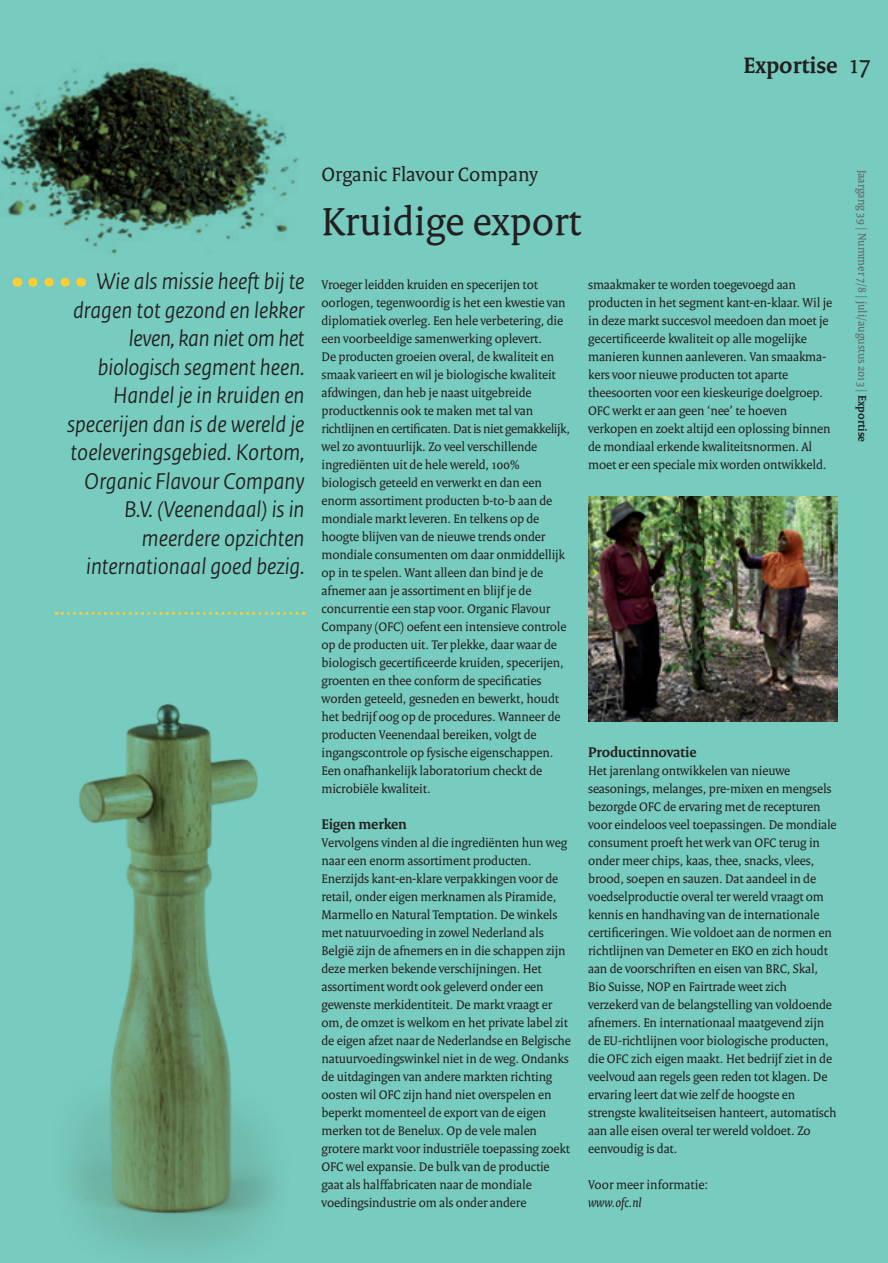
<style>
.page{position:relative;width:888px;height:1263px;background:#78cbbf}
.page>*{position:absolute;margin:0;border:0;box-sizing:border-box;transform-origin:0 0}
.t1{font:42px "Rijksoverheid Serif";color:#231f20}
.t2{font:italic 24px/28.5px "Rijksoverheid Sans Heading";letter-spacing:.005em;color:#231f20;text-align:right}
.t3{font:700 24px "Rijksoverheid Serif";color:#231f20}
.t4{font:21px "Rijksoverheid Serif";color:#231f20}
.t5{font:700 15px "Rijksoverheid Serif";letter-spacing:-.01em;color:#231f20}
.t6{font:13.5px/18px "Rijksoverheid Serif";letter-spacing:-.01em;color:#231f20}
.t7{font:italic 13.5px "Rijksoverheid Serif";color:#231f20}
.t8{font:12px "Rijksoverheid Serif";color:#636366}
.s1{font-weight:400;font-size:27px}
.s2{font-weight:700;color:#231f20}
</style>
<div class="page">
<img style="left:588px;top:496px;width:249px;height:225px">
<img style="left:0;top:65px;width:299px;height:222px">
<img style="left:54px;top:611px;width:252px;height:638px">
<h2 class="t3" style="left:743px;top:51px;width:128px">Exportise <span class="s1">17</span></h2>
<h3 class="t4" style="left:321px;top:162px;width:218px">Organic Flavour Company</h3>
<h1 class="t1" style="left:321px;top:197px;width:261px">Kruidige export</h1>
<p class="t2" style="left:67px;top:268px;width:239px">Wie als missie heeft bij te dragen tot gezond en lekker leven, kan niet om het biologisch segment heen.<br>Handel je in kruiden en specerijen dan is de wereld je toeleveringsgebied. Kortom,<br>Organic Flavour Company<br>B.V. (Veenendaal) is in meerdere opzichten internationaal goed bezig.</p>
<p class="t6" style="left:321px;top:276px;width:250px">Vroeger leidden kruiden en specerijen tot oorlogen, tegenwoordig is het een kwestie van diplomatiek overleg. Een hele verbetering, die een voorbeeldige samenwerking oplevert.<br>De producten groeien overal, de kwaliteit en smaak varieert en wil je biologische kwaliteit afdwingen, dan heb je naast uitgebreide productkennis ook te maken met tal van richtlijnen en certificaten. Dat is niet gemakkelijk, wel zo avontuurlijk. Zo veel verschillende ingrediënten uit de hele wereld, 100% biologisch geteeld en verwerkt en dan een enorm assortiment producten b-to-b aan de mondiale markt leveren. En telkens op de hoogte blijven van de nieuwe trends onder mondiale consumenten om daar onmiddellijk op in te spelen. Want alleen dan bind je de afnemer aan je assortiment en blijf je de concurrentie een stap voor. Organic Flavour Company (OFC) oefent een intensieve controle op de producten uit. Ter plekke, daar waar de biologisch gecertificeerde kruiden, specerijen, groenten en thee conform de specificaties worden geteeld, gesneden en bewerkt, houdt het bedrijf oog op de procedures. Wanneer de producten Veenendaal bereiken, volgt de ingangscontrole op fysische eigenschappen.<br>Een onafhankelijk laboratorium checkt de microbiële kwaliteit.</p>
<p class="t5" style="left:321px;top:815px;width:87px">Eigen merken</p>
<p class="t6" style="left:321px;top:834px;width:251px">Vervolgens vinden al die ingrediënten hun weg naar een enorm assortiment producten.<br>Enerzijds kant-en-klare verpakkingen voor de retail, onder eigen merknamen als Piramide, Marmello en Natural Temptation. De winkels met natuurvoeding in zowel Nederland als België zijn de afnemers en in die schappen zijn deze merken bekende verschijningen. Het assortiment wordt ook geleverd onder een gewenste merkidentiteit. De markt vraagt er om, de omzet is welkom en het private label zit de eigen afzet naar de Nederlandse en Belgische natuurvoedingswinkel niet in de weg. Ondanks de uitdagingen van andere markten richting oosten wil OFC zijn hand niet overspelen en beperkt momenteel de export van de eigen merken tot de Benelux. Op de vele malen grotere markt voor industriële toepassing zoekt OFC wel expansie. De bulk van de productie gaat als halffabricaten naar de mondiale voedingsindustrie om als onder andere</p>
<p class="t6" style="left:588px;top:276px;width:245px">smaakmaker te worden toegevoegd aan producten in het segment kant-en-klaar. Wil je in deze markt succesvol meedoen dan moet je gecertificeerde kwaliteit op alle mogelijke manieren kunnen aanleveren. Van smaakma&shy;kers voor nieuwe producten tot aparte theesoorten voor een kieskeurige doelgroep.<br>OFC werkt er aan geen ‘nee’ te hoeven verkopen en zoekt altijd een oplossing binnen de mondiaal erkende kwaliteitsnormen. Al moet er een speciale mix worden ontwikkeld.</p>
<p class="t5" style="left:588px;top:743px;width:110px">Productinnovatie</p>
<p class="t6" style="left:588px;top:762px;width:250px">Het jarenlang ontwikkelen van nieuwe seasonings, melanges, pre-mixen en mengsels bezorgde OFC de ervaring met de recepturen voor eindeloos veel toepassingen. De mondiale consument proeft het werk van OFC terug in onder meer chips, kaas, thee, snacks, vlees, brood, soepen en sauzen. Dat aandeel in de voedselproductie overal ter wereld vraagt om kennis en handhaving van de internationale certificeringen. Wie voldoet aan de normen en richtlijnen van Demeter en EKO en zich houdt aan de voorschriften en eisen van BRC, Skal, Bio Suisse, NOP en Fairtrade weet zich verzekerd van de belangstelling van voldoende afnemers. En internationaal maatgevend zijn de EU-richtlijnen voor biologische producten, die OFC zich eigen maakt. Het bedrijf ziet in de veelvoud aan regels geen reden tot klagen. De ervaring leert dat wie zelf de hoogste en strengste kwaliteitseisen hanteert, automatisch aan alle eisen overal ter wereld voldoet. Zo eenvoudig is dat.</p>
<p class="t6" style="left:588px;top:1176px;width:122px">Voor meer informatie:</p>
<p class="t7" style="left:588px;top:1195px;width:55px">www.ofc.nl</p>
<p class="t8" style="left:869px;top:170px;width:274px;rotate:90deg">Jaargang 39 | Nummer 7/8 | juli/augustus 2013 | <span class="s2">Exportise</span></p>
</div>
